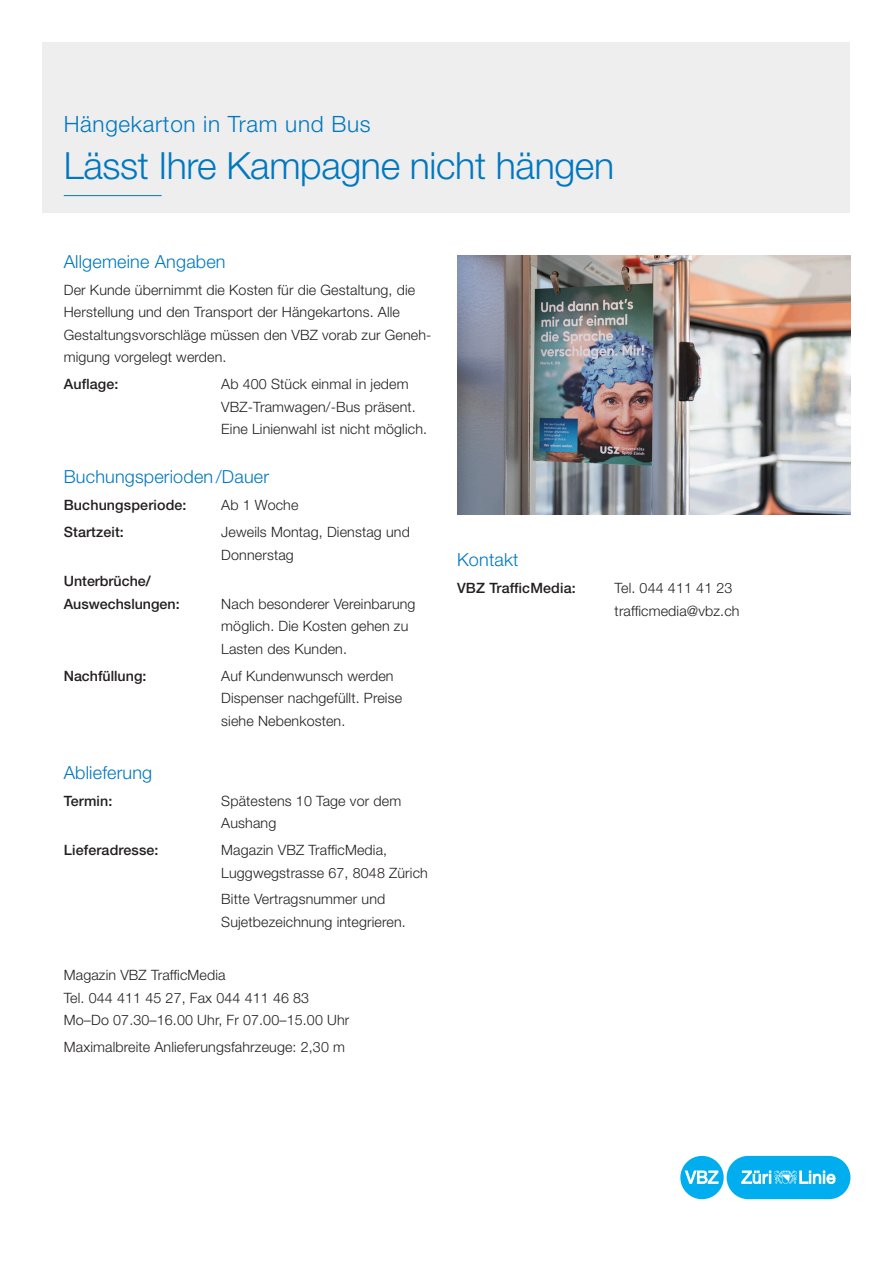
<style>
.page{position:relative;width:893px;height:1263px;background:#fff}
.page>*{position:absolute;margin:0;border:0;box-sizing:border-box;transform-origin:0 0}
.t1{font:300 37.5px "Helvetica Neue LT Std";letter-spacing:-.01em;color:#0078c0}
.t2{font:300 22.5px "Helvetica Neue LT Std";letter-spacing:.03em;color:#0078c0}
.t3{font:300 18px "Helvetica Neue LT Std";letter-spacing:.01em;color:#0078c0}
.t4{font:300 14.25px/22.5px "Helvetica Neue LT Std";letter-spacing:.01em;color:#231f20}
.t5{font:500 14.25px/22.5px "Helvetica Neue LT Std";letter-spacing:.01em;color:#231f20}
</style>
<div class="page">
<div style="left:43px;top:43px;width:807px;height:170px;background:#eeeeef"></div>
<hr style="left:64px;top:195px;width:98px;height:1px;background:#0078c0">
<div style="left:727px;top:1156px;width:123px;height:43px;background:#00aeef;border-radius:22px"></div>
<div style="left:680px;top:1156px;width:44px;height:43px;background:#00aeef;border-radius:50%"></div>
<svg style="left:685px;top:1170px;width:33px;height:14px"></svg>
<svg style="left:741px;top:1170px;width:94px;height:14px"></svg>
<img style="left:457px;top:255px;width:393px;height:260px">
<h2 class="t2" style="left:64px;top:110px;width:308px">Hängekarton in Tram und Bus</h2>
<p class="t1" style="left:64px;top:142px;width:552px">Lässt Ihre Kampagne nicht hängen</p>
<p class="t3" style="left:64px;top:251px;width:163px">Allgemeine Angaben</p>
<p class="t4" style="left:64px;top:278px;width:369px">Der Kunde übernimmt die Kosten für die Gestaltung, die Herstellung und den Transport der Hängekartons. Alle Gestaltungsvorschläge müssen den VBZ vorab zur Geneh&shy;migung vorgelegt werden.</p>
<p class="t5" style="left:64px;top:373px;width:56px">Auflage:</p>
<p class="t4" style="left:221px;top:373px;width:207px">Ab 400 Stück einmal in jedem<br>VBZ-Tramwagen/-Bus präsent.<br>Eine Linienwahl ist nicht möglich.</p>
<p class="t3" style="left:64px;top:466px;width:207px">Buchungsperioden /Dauer</p>
<p class="t5" style="left:64px;top:494px;width:124px">Buchungsperiode:</p>
<p class="t4" style="left:221px;top:494px;width:79px">Ab 1 Woche</p>
<p class="t5" style="left:64px;top:520px;width:62px">Startzeit:</p>
<p class="t4" style="left:221px;top:520px;width:190px">Jeweils Montag, Dienstag und<br>Donnerstag</p>
<p class="t5" style="left:64px;top:570px;width:117px">Unterbrüche/<br>Auswechslungen:</p>
<p class="t4" style="left:221px;top:592px;width:196px">Nach besonderer Vereinbarung möglich. Die Kosten gehen zu<br>Lasten des Kunden.</p>
<p class="t5" style="left:64px;top:664px;width:84px">Nachfüllung:</p>
<p class="t4" style="left:221px;top:664px;width:182px">Auf Kundenwunsch werden<br>Dispenser nachgefüllt. Preise siehe Nebenkosten.</p>
<p class="t3" style="left:64px;top:762px;width:90px">Ablieferung</p>
<p class="t5" style="left:64px;top:789px;width:50px">Termin:</p>
<p class="t4" style="left:221px;top:789px;width:181px">Spätestens 10 Tage vor dem<br>Aushang</p>
<p class="t5" style="left:64px;top:838px;width:96px">Lieferadresse:</p>
<p class="t4" style="left:221px;top:838px;width:208px">Magazin VBZ TrafficMedia,<br>Luggwegstrasse 67, 8048 Zürich</p>
<p class="t4" style="left:221px;top:888px;width:186px">Bitte Vertragsnummer und<br>Sujetbezeichnung integrieren.</p>
<p class="t4" style="left:64px;top:964px;width:287px">Magazin VBZ TrafficMedia<br>Tel. 044 411 45 27, Fax 044 411 46 83<br>Mo–Do 07.30–16.00 Uhr, Fr 07.00–15.00 Uhr</p>
<p class="t4" style="left:64px;top:1035px;width:283px">Maximalbreite Anlieferungsfahrzeuge: 2,30 m</p>
<p class="t3" style="left:457px;top:549px;width:63px">Kontakt</p>
<p class="t5" style="left:457px;top:576px;width:120px">VBZ TrafficMedia:</p>
<p class="t4" style="left:615px;top:576px;width:126px">Tel. 044 411 41 23 trafficmedia@vbz.ch</p>
</div>
